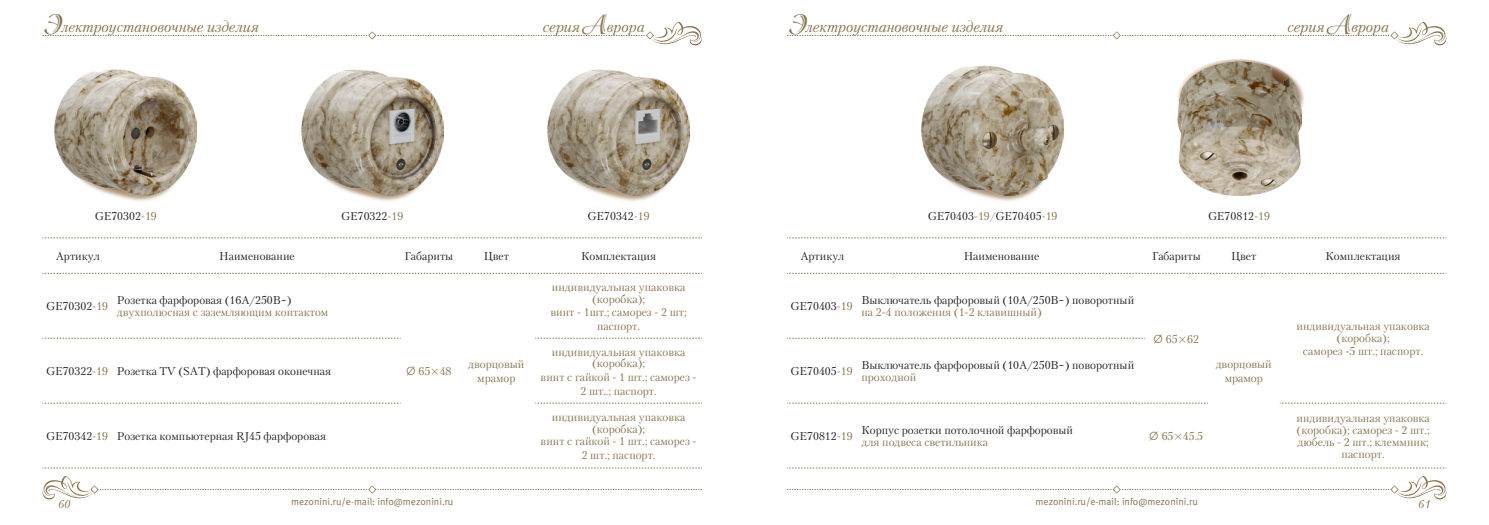
<style>
.page{position:relative;width:1489px;height:525px;background:#fff}
.page>*{position:absolute;margin:0;border:0;box-sizing:border-box;transform-origin:0 0}
.t1{font:italic 15px "Petersburg C";color:#89744f}
.t2{font:11.25px/11.9px "Petersburg C";color:#89744f;text-align:center}
.t3{font:11.25px "Petersburg C";color:#231f20}
.t4{font:italic 11.25px "Petersburg C";color:#89744f}
.t5{font:10px "Meta Normal Cyr LF";color:#89744f}
.s1{font-family:"PG Isadora Cyr Pro";font-style:normal;font-size:31.25px}
.s2{color:#89744f}
.s3{font-family:"Avant Garde IT Cby BT"}
</style>
<div class="page">
<svg style="left:43px;top:22px;width:659px;height:24px"></svg>
<svg style="left:787px;top:22px;width:659px;height:24px"></svg>
<svg style="left:42px;top:476px;width:660px;height:24px"></svg>
<svg style="left:787px;top:476px;width:659px;height:24px"></svg>
<svg style="left:1247px;top:59px;width:57px;height:70px"></svg>
<img style="left:1177px;top:61px;width:123px;height:134px">
<svg style="left:787px;top:237px;width:659px;height:1px"></svg>
<svg style="left:787px;top:273px;width:659px;height:1px"></svg>
<svg style="left:787px;top:338px;width:358px;height:1px"></svg>
<svg style="left:787px;top:402px;width:419px;height:1px"></svg>
<svg style="left:1279px;top:402px;width:167px;height:1px"></svg>
<svg style="left:787px;top:467px;width:659px;height:1px"></svg>
<svg style="left:981px;top:196px;width:47px;height:5px"></svg>
<img style="left:921px;top:65px;width:142px;height:130px">
<svg style="left:115px;top:196px;width:46px;height:5px"></svg>
<img style="left:55px;top:69px;width:142px;height:126px">
<svg style="left:361px;top:196px;width:47px;height:5px"></svg>
<img style="left:301px;top:69px;width:142px;height:126px">
<svg style="left:607px;top:196px;width:47px;height:5px"></svg>
<img style="left:547px;top:69px;width:142px;height:126px">
<svg style="left:43px;top:338px;width:358px;height:1px"></svg>
<svg style="left:43px;top:402px;width:358px;height:1px"></svg>
<svg style="left:43px;top:237px;width:659px;height:1px"></svg>
<svg style="left:43px;top:273px;width:659px;height:1px"></svg>
<svg style="left:535px;top:338px;width:167px;height:1px"></svg>
<svg style="left:535px;top:402px;width:167px;height:1px"></svg>
<svg style="left:43px;top:467px;width:659px;height:1px"></svg>
<h1 class="t1" style="left:43px;top:18px;width:218px"><span class="s1">Э</span>лектроустановочные изделия</h1>
<h1 class="t1" style="left:543px;top:18px;width:103px">серия <span class="s1">А</span>врора</h1>
<h1 class="t1" style="left:787px;top:18px;width:218px"><span class="s1">Э</span>лектроустановочные изделия</h1>
<h1 class="t1" style="left:1287px;top:18px;width:103px">серия <span class="s1">А</span>врора</h1>
<p class="t3" style="left:95px;top:209px;width:64px">GE70302<span class="s2">-19</span></p>
<p class="t3" style="left:341px;top:209px;width:64px">GE70322<span class="s2">-19</span></p>
<p class="t3" style="left:587px;top:209px;width:64px">GE70342<span class="s2">-19</span></p>
<p class="t3" style="left:56px;top:249px;width:46px">Артикул</p>
<p class="t3" style="left:219px;top:249px;width:77px">Наименование</p>
<p class="t3" style="left:404px;top:249px;width:50px">Габариты</p>
<p class="t3" style="left:483px;top:249px;width:27px">Цвет</p>
<p class="t3" style="left:581px;top:249px;width:76px">Комплектация</p>
<p class="t3" style="left:46px;top:299px;width:64px">GE70302<span class="s2">-19</span></p>
<p class="t3" style="left:117px;top:293px;width:176px">Розетка фарфоровая (16A/250B~)</p>
<p class="t2" style="left:117px;top:306px;width:213px">двухполюсная с заземляющим контактом</p>
<p class="t2" style="left:552px;top:280px;width:135px">индивидуальная упаковка (коробка);</p>
<p class="t2" style="left:550px;top:305px;width:138px;line-height:13.5px">винт - 1шт.; саморез - 2 шт; паспорт.</p>
<p class="t3" style="left:46px;top:364px;width:287px">GE70322<span class="s2">-19</span> Розетка TV (SAT) фарфоровая оконечная</p>
<p class="t3" style="left:46px;top:429px;width:281px">GE70342<span class="s2">-19</span> Розетка компьютерная RJ45 фарфоровая</p>
<p class="t2" style="left:406px;top:365px;width:47px"><span class="s3">Ø</span> 65<span class="s3">×</span>48</p>
<p class="t2" style="left:468px;top:357px;width:58px;line-height:13.5px">дворцовый мрамор</p>
<p class="t2" style="left:552px;top:345px;width:135px">индивидуальная упаковка (коробка);</p>
<p class="t2" style="left:540px;top:370px;width:157px;line-height:13.5px">винт с гайкой - 1 шт.; саморез -<br>2 шт..; паспорт.</p>
<p class="t2" style="left:540px;top:411px;width:157px">индивидуальная упаковка (коробка);<br>винт с гайкой - 1 шт.; саморез -</p>
<p class="t2" style="left:581px;top:448px;width:75px">2 шт.; паспорт.</p>
<p class="t3" style="left:927px;top:209px;width:131px">GE70403<span class="s2">-19/</span>GE70405<span class="s2">-19</span></p>
<p class="t3" style="left:1207px;top:209px;width:64px">GE70812<span class="s2">-19</span></p>
<p class="t3" style="left:800px;top:249px;width:46px">Артикул</p>
<p class="t3" style="left:963px;top:249px;width:77px">Наименование</p>
<p class="t3" style="left:1151px;top:249px;width:50px">Габариты</p>
<p class="t3" style="left:1231px;top:249px;width:27px">Цвет</p>
<p class="t3" style="left:1325px;top:249px;width:76px">Комплектация</p>
<p class="t3" style="left:790px;top:299px;width:64px">GE70403<span class="s2">-19</span></p>
<p class="t3" style="left:861px;top:293px;width:274px">Выключатель фарфоровый (10A/250B~) поворотный</p>
<p class="t2" style="left:861px;top:306px;width:182px">на 2-4 положения (1-2 клавишный)</p>
<p class="t2" style="left:1153px;top:332px;width:47px"><span class="s3">Ø</span> 65<span class="s3">×</span>62</p>
<p class="t2" style="left:1215px;top:357px;width:58px;line-height:13.5px">дворцовый мрамор</p>
<p class="t2" style="left:1296px;top:320px;width:135px">индивидуальная упаковка (коробка);</p>
<p class="t2" style="left:1302px;top:345px;width:122px">саморез -5 шт.; паспорт.</p>
<p class="t3" style="left:790px;top:364px;width:64px">GE70405<span class="s2">-19</span></p>
<p class="t3" style="left:861px;top:358px;width:274px">Выключатель фарфоровый (10A/250B~) поворотный</p>
<p class="t2" style="left:861px;top:371px;width:56px">проходной</p>
<p class="t3" style="left:790px;top:429px;width:64px">GE70812<span class="s2">-19</span></p>
<p class="t3" style="left:861px;top:423px;width:213px">Корпус розетки потолочной фарфоровый</p>
<p class="t2" style="left:861px;top:435px;width:128px">для подвеса светильника</p>
<p class="t2" style="left:1149px;top:429px;width:55px"><span class="s3">Ø</span> 65<span class="s3">×</span>45.5</p>
<p class="t2" style="left:1296px;top:412px;width:135px">индивидуальная упаковка (коробка); саморез - 2 шт.; дюбель - 2 шт.; клеммник; паспорт.</p>
<p class="t4" style="left:58px;top:497px;width:13px">60</p>
<p class="t5" style="left:291px;top:496px;width:164px">mezonini.ru/e-mail: info@mezonini.ru</p>
<p class="t5" style="left:1035px;top:496px;width:164px">mezonini.ru/e-mail: info@mezonini.ru</p>
<p class="t4" style="left:1418px;top:497px;width:13px">61</p>
</div>
